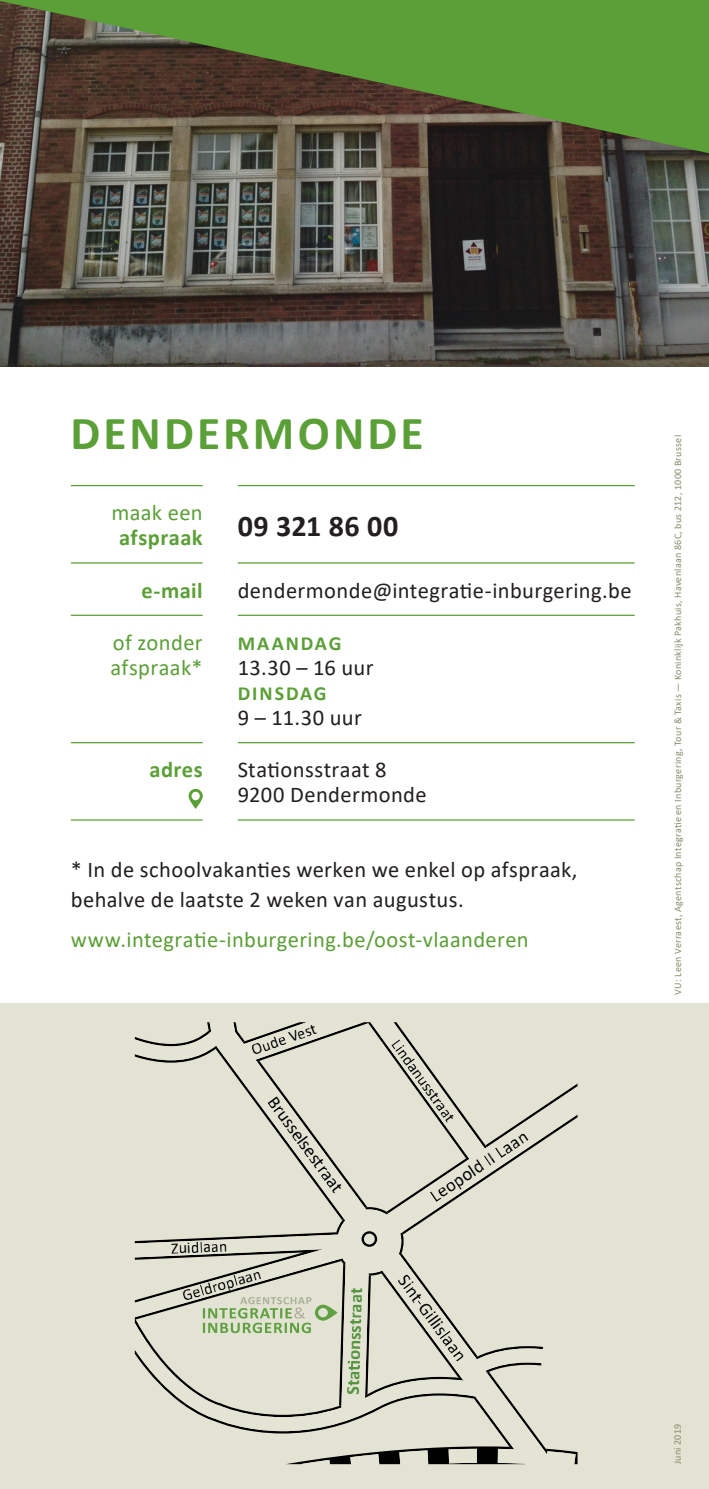
<style>
.page{position:relative;width:709px;height:1489px;background:#fff}
.page>*{position:absolute;margin:0;border:0;box-sizing:border-box;transform-origin:0 0}
.Titel1{font:700 47.5px "Calibri";letter-spacing:.065em;color:#5b9f37}
.body{font:700 30px "Calibri";letter-spacing:.015em;color:#231f20}
.body-2{font:22.5px/25px "Calibri";letter-spacing:.015em;color:#231f20}
.body-3{font:22.5px "Calibri";letter-spacing:.015em;color:#5b9f37}
.Tabel_links{font:22.5px "Calibri";letter-spacing:.015em;color:#5b9f37}
.Tabel_links-2{font:700 22.5px "Calibri";letter-spacing:.02em;color:#5b9f37}
.body-4{font:700 20px "Calibri";letter-spacing:.095em;color:#5b9f37}
.t1{font:18.75px "Calibri";color:#000001}
.t2{font:700 18.75px "Calibri";color:#569340}
.t3{font:16.25px "Calibri";color:#000001}
.V_U{font:10px "Calibri";letter-spacing:.03em;color:#888b6b}
</style>
<div class="page">
<div style="left:0;top:1003px;width:709px;height:485px;background:#e3e3d4"></div>
<hr style="left:71px;top:485px;width:132px;height:1px;background:#5b9f37">
<hr style="left:238px;top:819px;width:396px;height:1px;background:#5b9f37">
<hr style="left:71px;top:819px;width:132px;height:1px;background:#5b9f37">
<hr style="left:71px;top:562px;width:132px;height:1px;background:#5b9f37">
<hr style="left:71px;top:614px;width:132px;height:2px;background:#5b9f37">
<hr style="left:71px;top:742px;width:132px;height:1px;background:#5b9f37">
<hr style="left:238px;top:562px;width:396px;height:1px;background:#5b9f37">
<hr style="left:238px;top:614px;width:396px;height:2px;background:#5b9f37">
<hr style="left:238px;top:742px;width:396px;height:1px;background:#5b9f37">
<hr style="left:238px;top:485px;width:396px;height:1px;background:#5b9f37">
<img style="left:0;top:153px;width:709px;height:214px">
<svg style="left:0;top:0;width:709px;height:153px;background:#557036"></svg>
<svg style="left:188px;top:788px;width:15px;height:20px"></svg>
<svg style="left:246px;top:1084px;width:331px;height:362px"></svg>
<svg style="left:135px;top:1037px;width:357px;height:393px"></svg>
<svg style="left:293px;top:1446px;width:284px;height:17px"></svg>
<div style="left:171px;top:1242px;width:7px;height:11px;background:#e4e4d5"></div>
<div style="left:179px;top:1242px;width:11px;height:11px;background:#e4e4d5"></div>
<svg style="left:347px;top:1386px;width:12px;height:8px"></svg>
<div style="left:348px;top:1379px;width:11px;height:6px;background:#e4e4d5"></div>
<svg style="left:182px;top:1022px;width:368px;height:358px"></svg>
<p class="Titel1" style="left:70px;top:399px;width:355px">DENDERMONDE</p>
<p class="Tabel_links" style="left:111px;top:497px;width:93px">maak een</p>
<p class="Tabel_links-2" style="left:119px;top:522px;width:85px">afspraak</p>
<p class="body" style="left:238px;top:504px;width:162px">09 321 86 00</p>
<p class="Tabel_links-2" style="left:141px;top:574px;width:63px">e-mail</p>
<p class="body-2" style="left:238px;top:577px;width:395px">dendermonde@integratie-inburgering.be</p>
<p class="Tabel_links" style="left:113px;top:626px;width:91px">of zonder</p>
<p class="Tabel_links" style="left:110px;top:651px;width:94px">afspraak*</p>
<p class="body-4" style="left:238px;top:629px;width:105px">MAANDAG</p>
<p class="body-2" style="left:238px;top:654px;width:137px">13.30 – 16 uur</p>
<p class="body-4" style="left:238px;top:679px;width:90px">DINSDAG</p>
<p class="body-2" style="left:238px;top:704px;width:126px">9 – 11.30 uur</p>
<p class="Tabel_links-2" style="left:149px;top:753px;width:55px">adres</p>
<p class="body-2" style="left:238px;top:756px;width:190px">Stationsstraat 8<br>9200 Dendermonde</p>
<p class="body-2" style="left:71px;top:856px;width:508px">* In de schoolvakanties werken we enkel op afspraak,</p>
<p class="body-2" style="left:71px;top:886px;width:394px">behalve de laatste 2 weken van augustus.</p>
<p class="body-3" style="left:71px;top:923px;width:459px">www.integratie-inburgering.be/oost-vlaanderen</p>
<p class="t3" style="left:248px;top:1039px;width:64px;rotate:-19deg">Oude Ves</p>
<p class="t1" style="left:282px;top:1090px;width:116px;rotate:54deg">Brusselsestraat</p>
<p class="t3" style="left:170px;top:1236px;width:58px;rotate:-2deg">Zuidlaan</p>
<p class="t3" style="left:179px;top:1284px;width:83px;rotate:-16deg">Geldroplaan</p>
<p class="t2" style="left:339px;top:1394px;width:109px;rotate:-88deg">Sta onsstraat</p>
<p class="t3" style="left:404px;top:1034px;width:99px;rotate:54deg">Lindanusstraat</p>
<p class="t1" style="left:424px;top:1186px;width:116px;rotate:-34deg">Leopold II Laan</p>
<p class="t1" style="left:413px;top:1268px;width:104px;rotate:54deg">Sint-Gillislaan</p>
<p class="V_U" style="left:670px;top:994px;width:561px;rotate:-90deg">VU: Leen Verraest, Agentschap Integratie en Inburgering, Tour &amp; Taxis — Koninklijk Pakhuis, Havenlaan 86C, bus 212, 1000 Brussel</p>
<p class="V_U" style="left:670px;top:1463px;width:42px;rotate:-90deg">Juni 2019</p>
</div>
